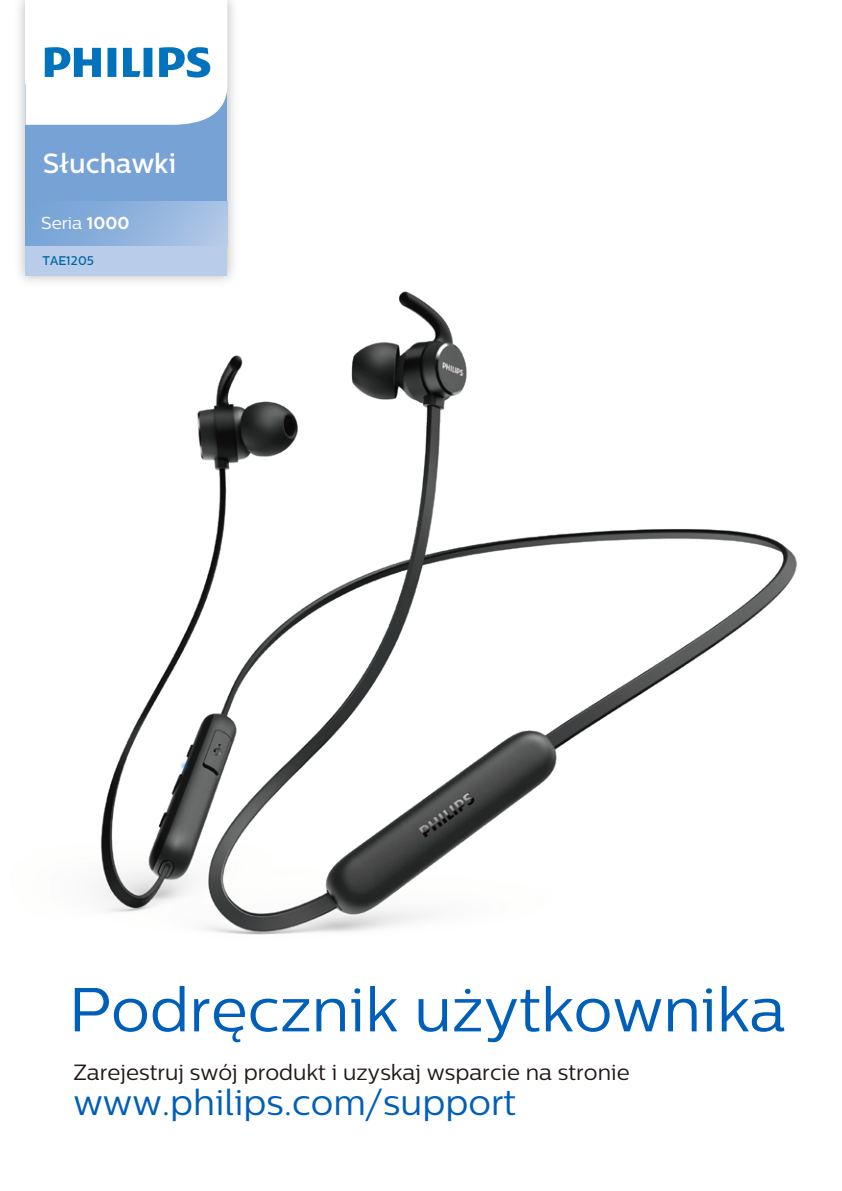
<style>
.page{position:relative;width:842px;height:1191px;background:#fff}
.page>*{position:absolute;margin:0;border:0;box-sizing:border-box;transform-origin:0 0}
.t1{font:62px "Centrale Sans";color:#005fb9}
.t2{font:36px "Centrale Sans";color:#005fb9}
.t3{font:500 27.6px "Centrale Sans";color:#fff}
.t4{font:22px "Centrale Sans";color:#221815}
.t5{font:17.2px "Centrale Sans";color:#fff}
.t6{font:500 12.6px "Centrale Sans";color:#0066a2}
.s1{font-weight:700}
</style>
<div class="page">
<img style="left:98px;top:291px;width:699px;height:644px">
<img style="left:19px;top:0;width:224px;height:292px">
<div style="left:25px;top:85px;width:202px;height:117px;background:#76a2d6"></div>
<svg style="left:25px;top:0;width:202px;height:125px"></svg>
<svg style="left:25px;top:202px;width:202px;height:44px;background:#8eb2dd"></svg>
<div style="left:25px;top:246px;width:202px;height:30px;background:#b9cdea"></div>
<p class="t3" style="left:43px;top:148px;width:135px">Słuchawki</p>
<p class="t5" style="left:41px;top:213px;width:90px">Seria <span class="s1">1000</span></p>
<p class="t6" style="left:43px;top:254px;width:53px">TAE1205</p>
<h1 class="t1" style="left:69px;top:973px;width:718px">Podręcznik użytkownika</h1>
<p class="t4" style="left:73px;top:1059px;width:558px">Zarejestruj swój produkt i uzyskaj wsparcie na stronie</p>
<h2 class="t2" style="left:73px;top:1082px;width:444px">www.philips.com/support</h2>
</div>
